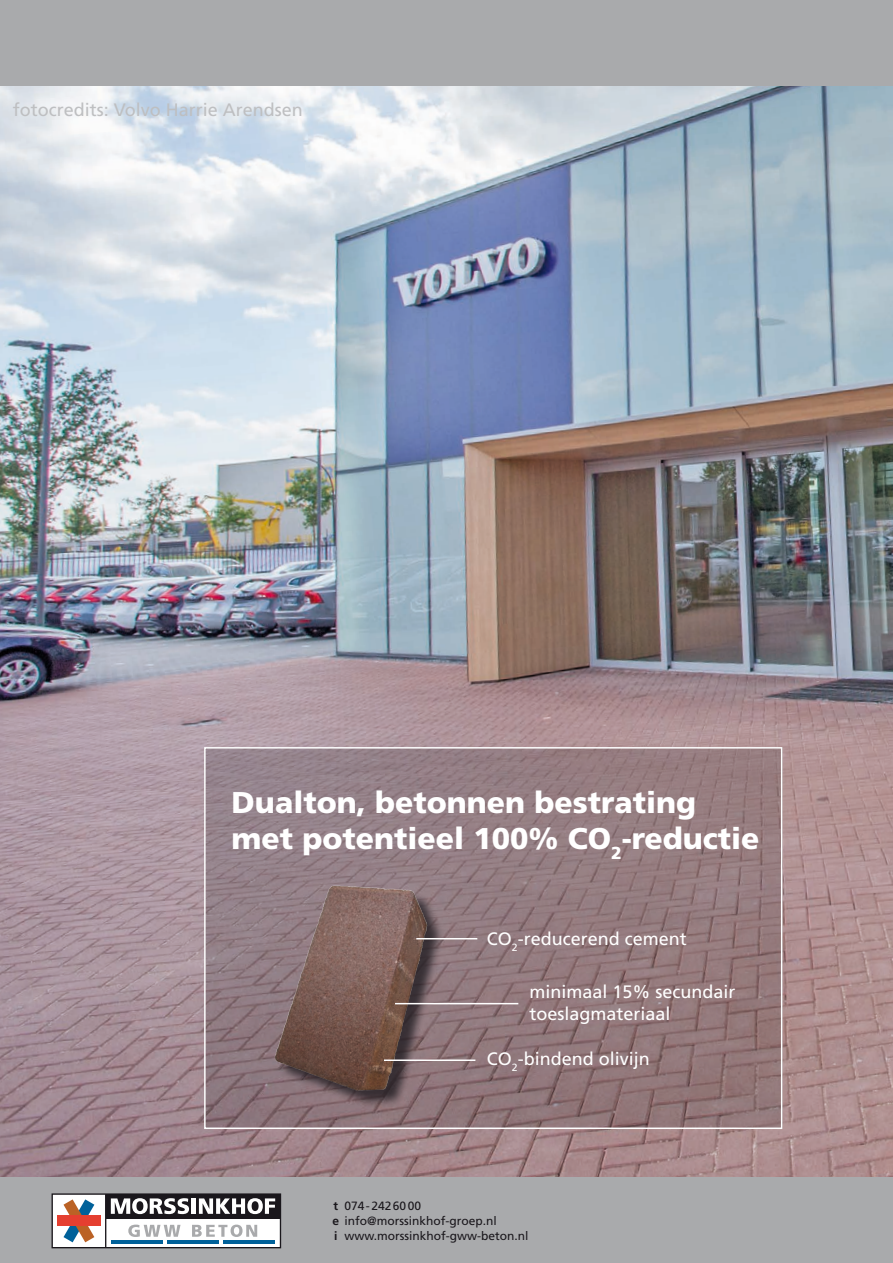
<style>
.page{position:relative;width:893px;height:1263px;background:#fff}
.page>*{position:absolute;margin:0;border:0;box-sizing:border-box;transform-origin:0 0}
.Normaal{font:900 30px "Frutiger LT Std";color:#fff}
.t1{font:18px "Frutiger LT Std";color:#fff}
.t2{font:18px "Frutiger LT Std";color:#bebfc1}
.tel____e-mail{font:12px "Frutiger LT Std";color:#1a171c}
.s1{font-weight:700}
</style>
<div class="page">
<img style="left:0;top:85px;width:893px;height:1093px">
<div style="left:0;top:1178px;width:893px;height:85px;background:#a9aaac"></div>
<div style="left:52px;top:1194px;width:228px;height:54px;background:#fff"></div>
<div style="left:52px;top:1193px;width:229px;height:55px;border:1px solid #1a171c"></div>
<div style="left:106px;top:1194px;width:174px;height:24px;background:#1a171c"></div>
<svg style="left:111px;top:1198px;width:78px;height:16px"></svg>
<hr style="left:192px;top:1198px;width:4px;height:16px;background:#fff">
<svg style="left:199px;top:1198px;width:76px;height:16px"></svg>
<hr style="left:105px;top:1194px;width:1px;height:54px;background:#1a171c">
<hr style="left:111px;top:1241px;width:51px;height:3px;background:#00619a">
<hr style="left:167px;top:1241px;width:52px;height:3px;background:#00619a">
<hr style="left:223px;top:1241px;width:52px;height:3px;background:#00619a">
<svg style="left:64px;top:1199px;width:30px;height:43px"></svg>
<div style="left:57px;top:1215px;width:44px;height:11px;background:#e53f30"></div>
<svg style="left:128px;top:1224px;width:53px;height:13px"></svg>
<svg style="left:192px;top:1224px;width:65px;height:13px"></svg>
<div style="left:0;top:0;width:893px;height:85px;background:#a9aaac"></div>
<svg style="left:207px;top:750px;width:572px;height:376px;background:#917a7e"></svg>
<div style="left:278px;top:888px;width:167px;height:220px;background:#1a171c;opacity:.75"></div>
<img style="left:268px;top:878px;width:168px;height:226px">
<hr style="left:416px;top:938px;width:61px;height:1px;background:#fff">
<hr style="left:384px;top:1059px;width:91px;height:2px;background:#fff">
<hr style="left:395px;top:1003px;width:123px;height:1px;background:#fff">
<div style="left:204px;top:747px;width:578px;height:382px;border:2px solid #fff"></div>
<p class="t2" style="left:13px;top:99px;width:292px">fotocredits: Volvo Harrie Arendsen</p>
<p class="Normaal" style="left:232px;top:784px;width:466px">Dualton, betonnen bestrating</p>
<p class="Normaal" style="left:232px;top:820px;width:529px">met potentieel 100% CO<sub>2</sub>-reductie</p>
<p class="t1" style="left:487px;top:928px;width:201px">CO<sub>2</sub>-reducerend cement</p>
<p class="t1" style="left:529px;top:981px;width:208px">minimaal 15% secundair</p>
<p class="t1" style="left:529px;top:1003px;width:143px">toeslagmateriaal</p>
<p class="t1" style="left:487px;top:1048px;width:164px">CO<sub>2</sub>-bindend olivijn</p>
<p class="tel____e-mail" style="left:334px;top:1199px;width:89px"><span class="s1">t</span> 074-2426000</p>
<p class="tel____e-mail" style="left:333px;top:1214px;width:166px"><span class="s1">e</span> info@morssinkhof-groep.nl</p>
<p class="tel____e-mail" style="left:334px;top:1229px;width:196px"><span class="s1">i</span> www.morssinkhof-gww-beton.nl</p>
</div>
